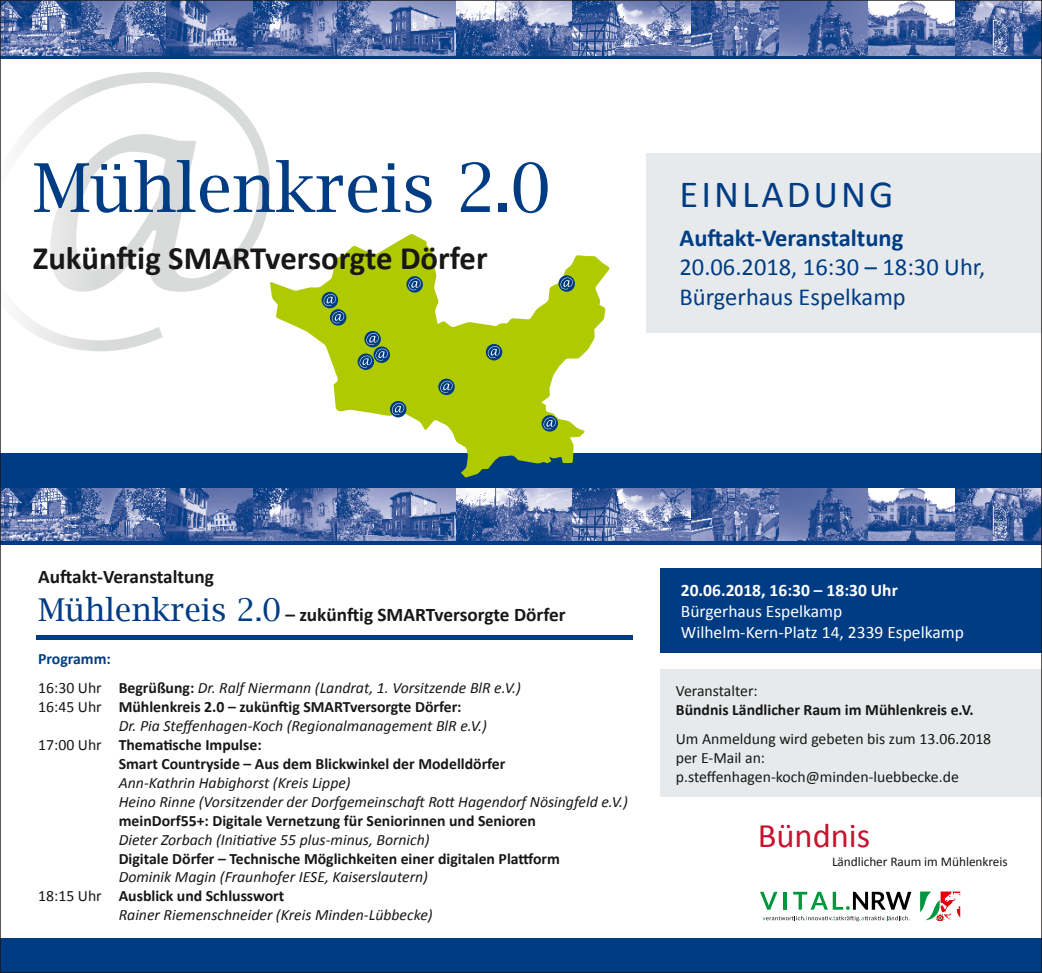
<style>
.page{position:relative;width:1042px;height:973px;background:#fff}
.page>*{position:absolute;margin:0;border:0;box-sizing:border-box;transform-origin:0 0}
.t1{font:67.2px "Lucida Bright";color:#003c83}
.t2{font:38.5px "Calibri";letter-spacing:.08em;color:#003c83}
.t3{font:34.48px "Calibri";color:#c6132f}
.t4{font:700 32.73px "Calibri";color:#181716}
.t5{font:24.5px/29.6px "Calibri";color:#003c83}
.t6{font:700 24.5px "Calibri";color:#003c83}
.t7{font:700 19.25px/38px "Calibri";color:#181716}
.t8{font:17.5px/21px "Calibri";color:#fff}
.t9{font:700 17.5px "Calibri";color:#fff}
.t10{font:italic 15.75px/28.9px "Calibri";color:#181716}
.t11{font:700 15.75px "Calibri";color:#181716}
.t12{font:15.75px/18.9px "Calibri";color:#181716}
.t13{font:13.3px "Calibri";letter-spacing:-.005em;color:#181716}
.s1{font-family:"Lucida Bright";font-weight:400;font-size:31.5px;color:#003c83}
.s2{font-weight:700;font-style:normal;color:#003c83}
.s3{font-style:normal}
.s4{font-weight:700;font-style:normal}
.s5{font-weight:400}
</style>
<div class="page">
<svg style="left:2px;top:540px;width:1038px;height:4px;background:#17498d"></svg>
<div style="left:37px;top:634px;width:596px;height:5px;background:#003c83"></div>
<img style="left:867px;top:487px;width:89px;height:53px">
<img style="left:2px;top:487px;width:865px;height:53px">
<img style="left:956px;top:487px;width:84px;height:53px">
<svg style="left:760px;top:891px;width:17px;height:18px"></svg>
<hr style="left:783px;top:891px;width:4px;height:18px;background:#00963e">
<svg style="left:793px;top:891px;width:118px;height:18px"></svg>
<svg style="left:920px;top:891px;width:40px;height:30px"></svg>
<svg style="left:762px;top:916px;width:148px;height:5px"></svg>
<div style="left:0;top:938px;width:1042px;height:34px;background:#003c83"></div>
<div style="left:661px;top:568px;width:381px;height:85px;background:#003c83"></div>
<div style="left:661px;top:669px;width:381px;height:127px;background:#e7eaec"></div>
<div style="left:646px;top:153px;width:396px;height:180px;background:#e7eaec"></div>
<div style="left:0;top:453px;width:1042px;height:34px;background:#003c83"></div>
<svg style="left:270px;top:234px;width:340px;height:243px"></svg>
<svg style="left:486px;top:344px;width:16px;height:16px"></svg>
<svg style="left:488px;top:346px;width:12px;height:12px"></svg>
<svg style="left:438px;top:378px;width:17px;height:17px"></svg>
<svg style="left:440px;top:381px;width:12px;height:11px"></svg>
<svg style="left:406px;top:276px;width:17px;height:16px"></svg>
<svg style="left:408px;top:278px;width:13px;height:12px"></svg>
<svg style="left:322px;top:292px;width:16px;height:16px"></svg>
<svg style="left:330px;top:309px;width:16px;height:16px"></svg>
<svg style="left:324px;top:294px;width:20px;height:29px"></svg>
<div style="left:364px;top:331px;width:17px;height:16px;background:#003c83;border-radius:50%"></div>
<div style="left:373px;top:346px;width:17px;height:17px;background:#003c83;border-radius:50%"></div>
<svg style="left:358px;top:353px;width:16px;height:17px"></svg>
<svg style="left:360px;top:333px;width:28px;height:34px"></svg>
<svg style="left:390px;top:401px;width:16px;height:16px"></svg>
<svg style="left:392px;top:403px;width:12px;height:12px"></svg>
<svg style="left:558px;top:275px;width:17px;height:17px"></svg>
<svg style="left:560px;top:277px;width:13px;height:12px"></svg>
<svg style="left:541px;top:415px;width:17px;height:16px"></svg>
<svg style="left:543px;top:417px;width:13px;height:12px"></svg>
<svg style="left:21px;top:72px;width:249px;height:279px"></svg>
<svg style="left:2px;top:55px;width:1038px;height:4px;background:#17498d"></svg>
<img style="left:2px;top:2px;width:1038px;height:53px">
<h1 class="t1" style="left:33px;top:149px;width:520px">Mühlenkreis 2.0</h1>
<h3 class="t4" style="left:33px;top:238px;width:456px">Zukünftig SMARTversorgte Dörfer</h3>
<h2 class="t2" style="left:679px;top:170px;width:215px">EINLADUNG</h2>
<h3 class="t6" style="left:679px;top:222px;width:225px">Auftakt-Veranstaltung</h3>
<h3 class="t5" style="left:679px;top:251px;width:307px">20.06.2018, 16:30 – 18:30 Uhr,<br>Bürgerhaus Espelkamp</h3>
<p class="t7" style="left:38px;top:556px;width:529px">Auftakt-Veranstaltung<br><span class="s1">Mühlenkreis 2.0</span> – zukünftig SMARTversorgte Dörfer</p>
<p class="t10" style="left:38px;top:644px;width:484px"><span class="s2">Programm:<br></span><span class="s3">16:30 Uhr</span> <span class="s4">Begrüßung:</span> Dr. Ralf Niermann (Landrat, 1. Vorsitzende BlR e.V.)</p>
<p class="t11" style="left:38px;top:697px;width:425px"><span class="s5">16:45 Uhr</span> Mühlenkreis 2.0 – zukünftig SMARTversorgte Dörfer:</p>
<p class="t10" style="left:119px;top:710px;width:370px">Dr. Pia Steffenhagen-Koch (Regionalmanagement BlR e.V.)</p>
<p class="t11" style="left:38px;top:735px;width:225px"><span class="s5">17:00 Uhr</span> Thematische Impulse:</p>
<p class="t11" style="left:119px;top:753px;width:388px">Smart Countryside – Aus dem Blickwinkel der Modelldörfer</p>
<p class="t10" style="left:119px;top:772px;width:511px;line-height:18.9px">Ann-Kathrin Habighorst (Kreis Lippe)<br>Heino Rinne (Vorsitzender der Dorfgemeinschaft Rott Hagendorf Nösingfeld e.V.)</p>
<p class="t11" style="left:119px;top:810px;width:419px">meinDorf55+: Digitale Vernetzung für Seniorinnen und Senioren</p>
<p class="t10" style="left:119px;top:824px;width:312px">Dieter Zorbach (Initiative 55 plus-minus, Bornich)</p>
<p class="t11" style="left:119px;top:848px;width:443px">Digitale Dörfer – Technische Möglichkeiten einer digitalen Plattform</p>
<p class="t10" style="left:119px;top:861px;width:311px">Dominik Magin (Fraunhofer IESE, Kaiserslautern)</p>
<p class="t11" style="left:38px;top:886px;width:248px"><span class="s5">18:15 Uhr</span> Ausblick und Schlusswort</p>
<p class="t10" style="left:119px;top:899px;width:315px">Rainer Riemenschneider (Kreis Minden-Lübbecke)</p>
<p class="t9" style="left:681px;top:579px;width:219px">20.06.2018, 16:30 – 18:30 Uhr</p>
<p class="t8" style="left:681px;top:600px;width:285px">Bürgerhaus Espelkamp<br>Wilhelm-Kern-Platz 14, 2339 Espelkamp</p>
<p class="t12" style="left:676px;top:680px;width:83px">Veranstalter:</p>
<p class="t11" style="left:676px;top:699px;width:299px">Bündnis Ländlicher Raum im Mühlenkreis e.V.</p>
<p class="t12" style="left:676px;top:728px;width:317px">Um Anmeldung wird gebeten bis zum 13.06.2018 per E-Mail an: p.steffenhagen-koch@minden-luebbecke.de</p>
<h3 class="t3" style="left:757px;top:814px;width:114px">Bündnis</h3>
<p class="t13" style="left:832px;top:853px;width:177px">Ländlicher Raum im Mühlenkreis</p>
</div>
